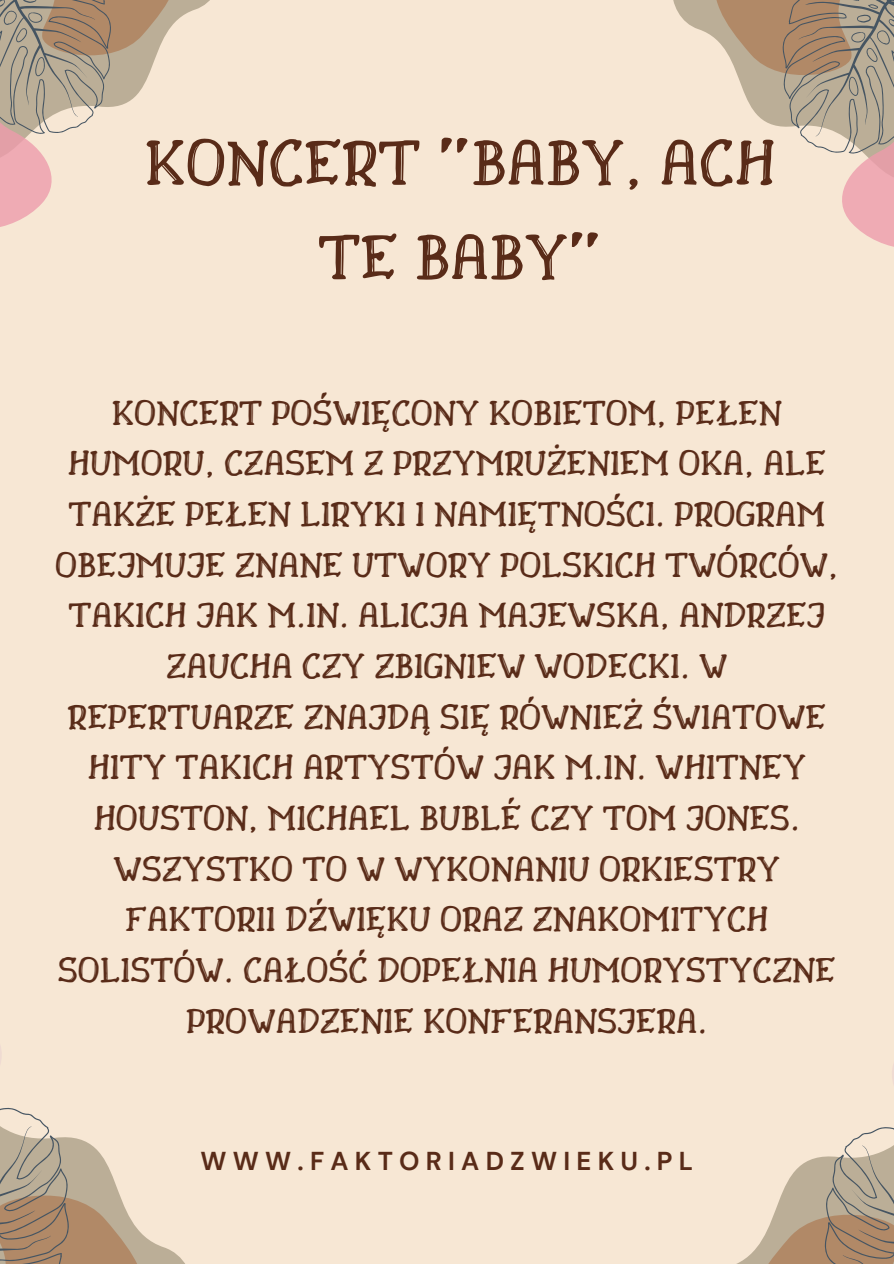
<style>
.page{position:relative;width:894px;height:1264px;background:#fff}
.page>*{position:absolute;margin:0;border:0;box-sizing:border-box;transform-origin:0 0}
.t1{font:67.5px/94.3px "Drukaatie Burti";color:#592b18;text-align:center}
.t2{font:36.75px/50.7px "Drukaatie Burti";color:#592b18;text-align:center}
.t3{font:700 25.8px "DM Sans";letter-spacing:.24em;color:#592b18}
</style>
<div class="page">
<div style="left:0;top:0;width:893px;height:1263px;background:#f7e7d4"></div>
<svg style="left:738px;top:1070px;width:155px;height:193px"></svg>
<svg style="left:0;top:1046px;width:185px;height:217px"></svg>
<svg style="left:0;top:0;width:210px;height:227px"></svg>
<svg style="left:673px;top:0;width:220px;height:247px"></svg>
<h1 class="t1" style="left:145px;top:115px;width:632px">KONCERT "BABY, ACH<br>TE BABY"</h1>
<p class="t2" style="left:55px;top:387px;width:784px">KONCERT POŚWIĘCONY KOBIETOM, PEŁEN HUMORU, CZASEM Z PRZYMRUŻENIEM OKA, ALE TAKŻE PEŁEN LIRYKI I NAMIĘTNOŚCI. PROGRAM OBEJMUJE ZNANE UTWORY POLSKICH TWÓRCÓW, TAKICH JAK M.IN. ALICJA MAJEWSKA, ANDRZEJ ZAUCHA CZY ZBIGNIEW WODECKI. W REPERTUARZE ZNAJDĄ SIĘ RÓWNIEŻ ŚWIATOWE HITY TAKICH ARTYSTÓW JAK M.IN. WHITNEY HOUSTON, MICHAEL BUBLÉ CZY TOM JONES.<br>WSZYSTKO TO W WYKONANIU ORKIESTRY FAKTORII DŹWIĘKU ORAZ ZNAKOMITYCH SOLISTÓW. CAŁOŚĆ DOPEŁNIA HUMORYSTYCZNE PROWADZENIE KONFERANSJERA.</p>
<p class="t3" style="left:200px;top:1144px;width:494px">WWW.FAKTORIADZWIEKU.PL</p>
</div>
